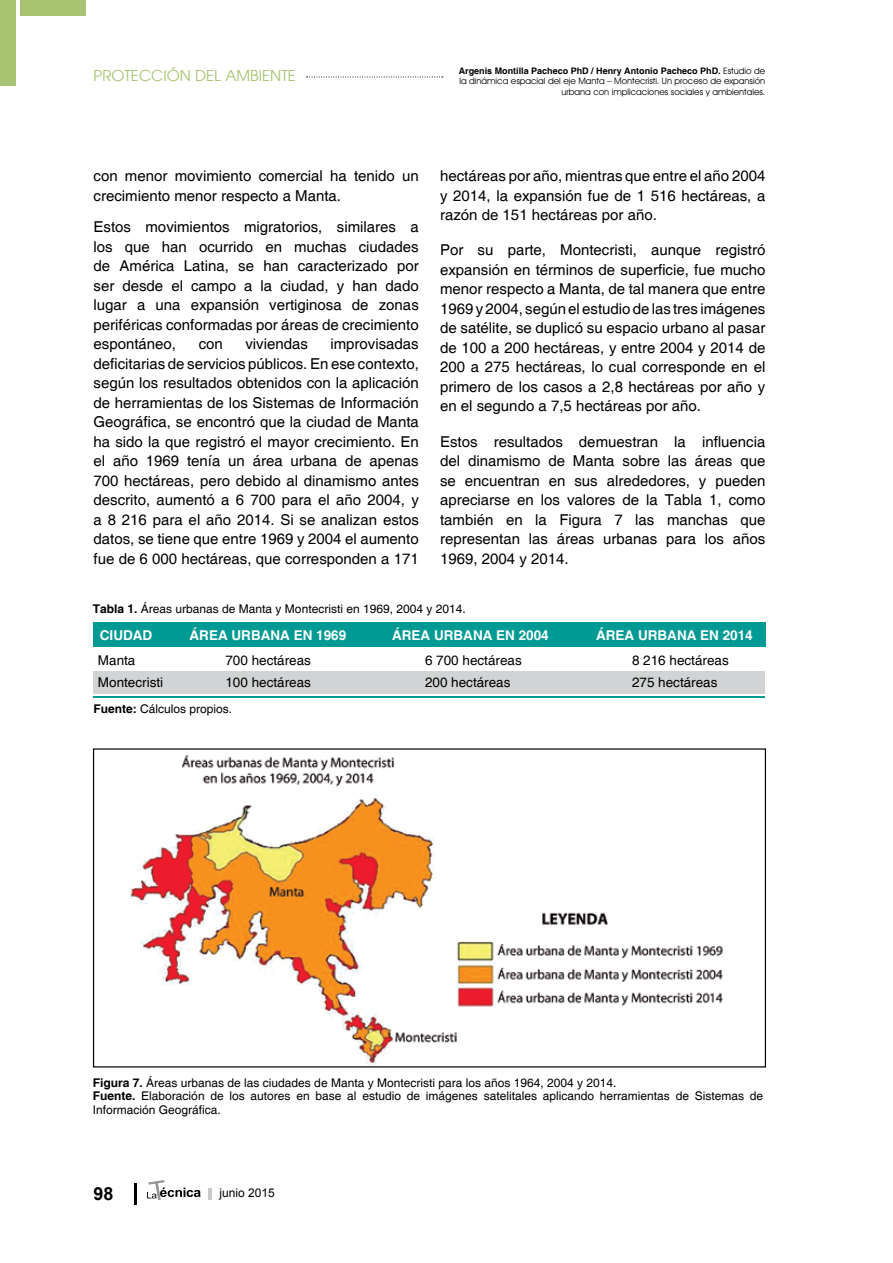
<style>
.page{position:relative;width:893px;height:1263px;background:#fff}
.page>*{position:absolute;margin:0;border:0;box-sizing:border-box;transform-origin:0 0}
.t1{font:700 18px "Arial";color:#000}
.t2{font:15px/19.5px "Helvetica";color:#000;text-align:justify}
.t3{font:15px "Avant Garde";color:#a8c371}
.t4{font:13.5px "Helvetica";color:#000}
.t5{font:700 13.5px "Helvetica";color:#fff}
.t6{font:12px/13.5px "Helvetica";color:#000}
.t7{font:12px "Arial";color:#000}
.t8{font:700 9px "Helvetica";color:#000}
.t9{font:8.85px/10.5px "Avant Garde IT Cby BT";color:#000;text-align:right}
.s1{font-family:"Avant Garde IT Cby BT";font-weight:400;font-size:8.85px}
.s2{font-weight:700}
</style>
<div class="page">
<svg style="left:147px;top:1180px;width:54px;height:20px"></svg>
<hr style="left:134px;top:1183px;width:3px;height:22px;background:#000">
<hr style="left:208px;top:1188px;width:4px;height:12px;background:#c7c8ca">
<div style="left:94px;top:671px;width:671px;height:22px;background:#d1d3d4"></div>
<div style="left:93px;top:622px;width:672px;height:25px;background:#009a94"></div>
<hr style="left:94px;top:696px;width:671px;height:2px;background:#009a94">
<img style="left:129px;top:755px;width:594px;height:310px">
<svg style="left:307px;top:77px;width:136px;height:1px"></svg>
<div style="left:0;top:0;width:16px;height:85px;background:#a8c371"></div>
<div style="left:20px;top:0;width:65px;height:16px;background:#a8c371"></div>
<p class="t3" style="left:94px;top:67px;width:204px">PROTECCIÓN DEL AMBIENTE</p>
<p class="t8" style="left:459px;top:65px;width:308px">Argenis Montilla Pacheco PhD / Henry Antonio Pacheco PhD. <span class="s1">Estudio de</span></p>
<p class="t9" style="left:459px;top:76px;width:307px">la dinámica espacial del eje Manta – Montecristi. Un proceso de expansión urbana con implicaciones sociales y ambientales.</p>
<p class="t2" style="left:440px;top:167px;width:327px">hectáreas por año, mientras que entre el año 2004 y 2014, la expansión fue de 1 516 hectáreas, a razón de 151 hectáreas por año.</p>
<p class="t2" style="left:440px;top:241px;width:327px">Por su parte, Montecristi, aunque registró expansión en términos de superficie, fue mucho menor respecto a Manta, de tal manera que entre 1969 y 2004, según el estudio de las tres imágenes de satélite, se duplicó su espacio urbano al pasar de 100 a 200 hectáreas, y entre 2004 y 2014 de 200 a 275 hectáreas, lo cual corresponde en el primero de los casos a 2,8 hectáreas por año y en el segundo a 7,5 hectáreas por año.</p>
<p class="t2" style="left:440px;top:432px;width:327px">Estos resultados demuestran la influencia del dinamismo de Manta sobre las áreas que se encuentran en sus alrededores, y pueden apreciarse en los valores de la Tabla 1, como también en la Figura 7 las manchas que representan las áreas urbanas para los años 1969, 2004 y 2014.</p>
<p class="t6" style="left:93px;top:602px;width:374px"><span class="s2">Tabla 1.</span> Áreas urbanas de Manta y Montecristi en 1969, 2004 y 2014.</p>
<p class="t2" style="left:94px;top:167px;width:327px">con menor movimiento comercial ha tenido un crecimiento menor respecto a Manta.</p>
<p class="t2" style="left:94px;top:218px;width:327px">Estos movimientos migratorios, similares a los que han ocurrido en muchas ciudades de América Latina, se han caracterizado por ser desde el campo a la ciudad, y han dado lugar a una expansión vertiginosa de zonas periféricas conformadas por áreas de crecimiento espontáneo,</p>
<p class="t2" style="left:94px;top:335px;width:327px;text-indent:237px">improvisadas deficitarias de servicios públicos. En ese contexto, según los resultados obtenidos con la aplicación de herramientas de los Sistemas de Información Geográfica, se encontró que la ciudad de Manta ha sido la que registró el mayor crecimiento. En el año 1969 tenía un área urbana de apenas 700 hectáreas, pero debido al dinamismo antes descrito, aumentó a 6 700 para el año 2004, y a 8 216 para el año 2014. Si se analizan estos datos, se tiene que entre 1969 y 2004 el aumento fue de 6 000 hectáreas, que corresponden a 171</p>
<p class="t2" style="left:199px;top:335px;width:26px">con</p>
<p class="t2" style="left:245px;top:335px;width:64px">viviendas</p>
<p class="t5" style="left:100px;top:627px;width:54px">CIUDAD</p>
<p class="t5" style="left:189px;top:627px;width:158px">ÁREA URBANA EN 1969</p>
<p class="t5" style="left:392px;top:627px;width:158px">ÁREA URBANA EN 2004</p>
<p class="t5" style="left:596px;top:627px;width:158px">ÁREA URBANA EN 2014</p>
<p class="t4" style="left:98px;top:652px;width:39px">Manta</p>
<p class="t4" style="left:225px;top:652px;width:87px">700 hectáreas</p>
<p class="t4" style="left:425px;top:652px;width:98px">6 700 hectáreas</p>
<p class="t4" style="left:632px;top:652px;width:98px">8 216 hectáreas</p>
<p class="t4" style="left:98px;top:674px;width:67px">Montecristi</p>
<p class="t4" style="left:225px;top:674px;width:87px">100 hectáreas</p>
<p class="t4" style="left:425px;top:674px;width:87px">200 hectáreas</p>
<p class="t4" style="left:632px;top:674px;width:87px">275 hectáreas</p>
<p class="t6" style="left:94px;top:702px;width:140px"><span class="s2">Fuente:</span> Cálculos propios.</p>
<p class="t6" style="left:93px;top:1076px;width:672px"><span class="s2">Figura 7.</span> Áreas urbanas de las ciudades de Manta y Montecristi para los años 1964, 2004 y 2014.<br><span class="s2">Fuente.</span> Elaboración de los autores en base al estudio de imágenes satelitales aplicando herramientas de Sistemas de<br>Información Geográfica.</p>
<p class="t1" style="left:94px;top:1181px;width:22px">98</p>
<p class="t7" style="left:219px;top:1185px;width:57px">junio 2015</p>
</div>
